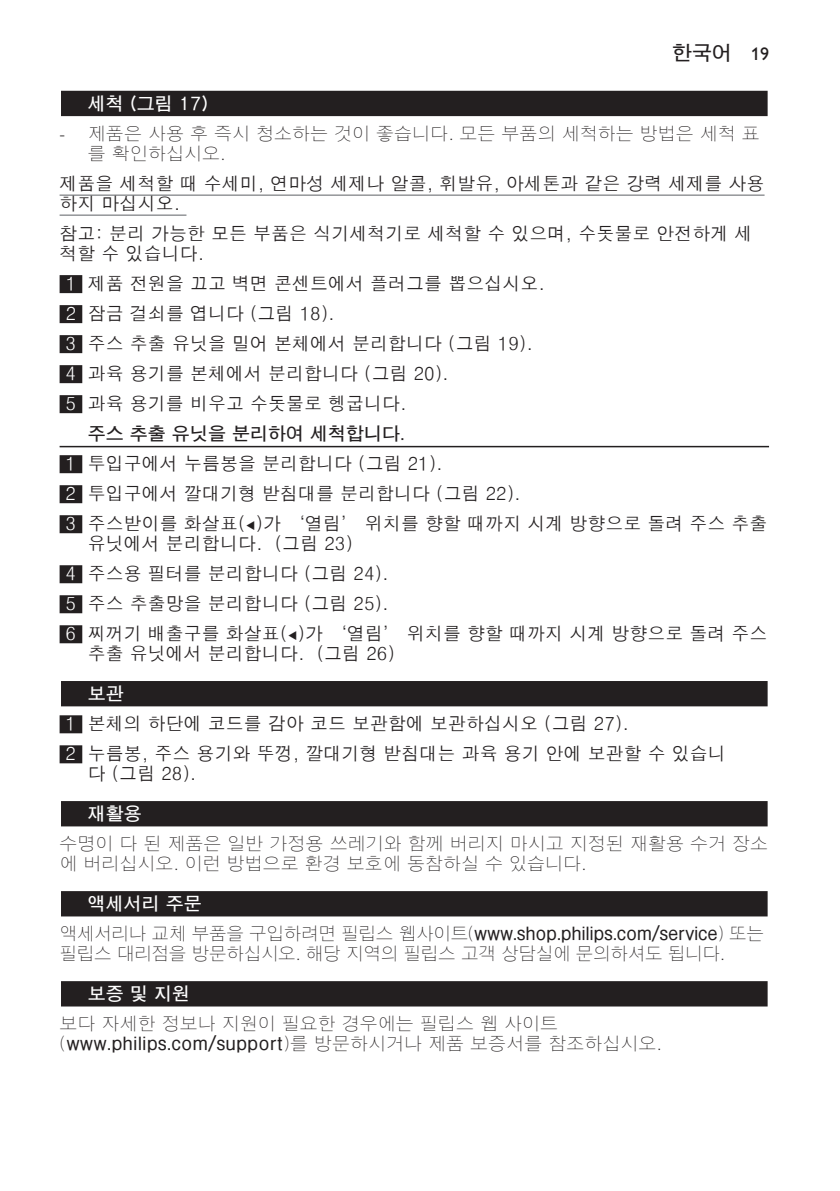
<style>
.page{position:relative;width:840px;height:1191px;background:#fff}
.page>*{position:absolute;margin:0;border:0;box-sizing:border-box;transform-origin:0 0}
.t1{font:700 20px "HY Go Thic";color:#231f20}
.t2{font:500 18px/30px "HY Go Thic";color:#231f20}
.t3{font:300 18px/20px "HY Go Thic";color:#231f20}
.t4{font:700 18px/30px "HY Go Thic";letter-spacing:-.02em;color:#231f20}
.t5{font:300 18px "HY Go Thic";letter-spacing:-.02em;color:#231f20}
.t6{font:700 18px "HY Go Thic";color:#231f20}
.t7{font:700 18px "HY Go Thic";color:#fff}
.s1{font-family:"Gill Sans Alt One WGL";font-weight:400;font-size:18px}
.s2{font-family:"Gill Sans Alt One WGL Light";font-weight:400}
.s3{color:#fff}
.s4{font-family:"Philips Ll Font Plain";font-weight:400}
.s5{font-weight:700;color:#fff}
.s6{font-weight:300}
.s7{font-weight:700}
</style>
<div class="page">
<div style="left:60px;top:90px;width:708px;height:28px;background:#e4e3e3"></div>
<div style="left:61px;top:91px;width:706px;height:25px;background:#231f20"></div>
<hr style="left:60px;top:194px;width:704px;height:2px;background:#939598">
<hr style="left:60px;top:214px;width:126px;height:2px;background:#939598">
<div style="left:60px;top:275px;width:22px;height:18px;background:#231f20"></div>
<div style="left:60px;top:305px;width:22px;height:18px;background:#231f20"></div>
<div style="left:60px;top:335px;width:22px;height:18px;background:#231f20"></div>
<div style="left:60px;top:365px;width:22px;height:18px;background:#231f20"></div>
<div style="left:60px;top:395px;width:22px;height:18px;background:#231f20"></div>
<hr style="left:60px;top:446px;width:708px;height:1px;background:#231f20">
<div style="left:60px;top:455px;width:22px;height:18px;background:#231f20"></div>
<div style="left:60px;top:485px;width:22px;height:18px;background:#231f20"></div>
<div style="left:60px;top:515px;width:22px;height:18px;background:#231f20"></div>
<div style="left:60px;top:565px;width:22px;height:18px;background:#231f20"></div>
<div style="left:60px;top:595px;width:22px;height:18px;background:#231f20"></div>
<div style="left:60px;top:625px;width:22px;height:18px;background:#231f20"></div>
<div style="left:60px;top:680px;width:708px;height:28px;background:#aba9aa"></div>
<div style="left:61px;top:681px;width:706px;height:25px;background:#231f20"></div>
<div style="left:60px;top:715px;width:22px;height:18px;background:#231f20"></div>
<div style="left:60px;top:745px;width:22px;height:18px;background:#231f20"></div>
<div style="left:60px;top:800px;width:708px;height:28px;background:#9f9d9d"></div>
<div style="left:61px;top:801px;width:706px;height:25px;background:#231f20"></div>
<div style="left:60px;top:890px;width:708px;height:28px;background:#969495"></div>
<div style="left:61px;top:891px;width:706px;height:25px;background:#231f20"></div>
<div style="left:60px;top:980px;width:708px;height:28px;background:#8d8b8c"></div>
<div style="left:61px;top:981px;width:706px;height:25px;background:#231f20"></div>
<p class="t1" style="left:671px;top:43px;width:98px">한국어 <span class="s1">19</span></p>
<p class="t7" style="left:88px;top:95px;width:121px">세척 (그림 17)</p>
<p class="t3" style="left:88px;top:124px;width:673px;text-indent:-28px"><span class="s2">-</span> 제품은 사용 후 즉시 청소하는 것이 좋습니다. 모든 부품의 세척하는 방법은 세척 표 를 확인하십시오.</p>
<p class="t2" style="left:60px;top:174px;width:706px;line-height:20px">제품을 세척할 때 수세미, 연마성 세제나 알콜, 휘발유, 아세톤과 같은 강력 세제를 사용 하지 마십시오.</p>
<p class="t2" style="left:60px;top:224px;width:694px;line-height:20px">참고: 분리 가능한 모든 부품은 식기세척기로 세척할 수 있으며, 수돗물로 안전하게 세 척할 수 있습니다.</p>
<p class="t2" style="left:66px;top:269px;width:480px"><span class="s3">1</span> 제품 전원을 끄고 벽면 콘센트에서 플러그를 뽑으십시오.</p>
<p class="t2" style="left:66px;top:299px;width:270px"><span class="s3">2</span> 잠금 걸쇠를 엽니다 (그림 18).</p>
<p class="t2" style="left:66px;top:329px;width:468px"><span class="s3">3</span> 주스 추출 유닛을 밀어 본체에서 분리합니다 (그림 19).</p>
<p class="t2" style="left:66px;top:359px;width:384px"><span class="s3">4</span> 과육 용기를 본체에서 분리합니다 (그림 20).</p>
<p class="t2" style="left:66px;top:389px;width:342px"><span class="s3">5</span> 과육 용기를 비우고 수돗물로 헹굽니다.</p>
<p class="t6" style="left:88px;top:425px;width:318px">주스 추출 유닛을 분리하여 세척합니다.</p>
<p class="t2" style="left:66px;top:449px;width:378px"><span class="s3">1</span> 투입구에서 누름봉을 분리합니다 (그림 21).</p>
<p class="t2" style="left:66px;top:479px;width:456px"><span class="s3">2</span> 투입구에서 깔대기형 받침대를 분리합니다 (그림 22).</p>
<p class="t2" style="left:66px;top:509px;width:703px"><span class="s3">3</span> 주스받이를 화살표(<span class="s4">Á</span>)가 ‘열림’ 위치를 향할 때까지 시계 방향으로 돌려 주스 추출</p>
<p class="t2" style="left:65px;top:529px;width:703px;text-indent:22px">유닛에서 분리합니다. (그림 23)<br><span class="s3">4</span> 주스용 필터를 분리합니다 (그림 24).<br><span class="s3">5</span> 주스 추출망을 분리합니다 (그림 25).<br><span class="s3">6</span> 찌꺼기 배출구를 화살표(<span class="s4">Á</span>)가 ‘열림’ 위치를 향할 때까지 시계 방향으로 돌려 주스</p>
<p class="t2" style="left:88px;top:639px;width:308px">추출 유닛에서 분리합니다. (그림 26)</p>
<p class="t2" style="left:65px;top:679px;width:661px;text-indent:22px"><span class="s5">보관<br></span><span class="s3">1</span> 본체의 하단에 코드를 감아 코드 보관함에 보관하십시오 (그림 27).<br><span class="s3">2</span> 누름봉, 주스 용기와 뚜껑, 깔대기형 받침대는 과육 용기 안에 보관할 수 있습니</p>
<p class="t2" style="left:88px;top:759px;width:110px">다 (그림 28).</p>
<p class="t7" style="left:88px;top:805px;width:55px">재활용</p>
<p class="t3" style="left:59px;top:834px;width:709px">수명이 다 된 제품은 일반 가정용 쓰레기와 함께 버리지 마시고 지정된 재활용 수거 장소 에 버리십시오. 이런 방법으로 환경 보호에 동참하실 수 있습니다.</p>
<p class="t4" style="left:60px;top:889px;width:705px;text-indent:28px"><span class="s3">액세서리 주문<br></span><span class="s6">액세서리나 교체 부품을 구입하려면 필립스 웹사이트(</span>www.shop.philips.com/service<span class="s6">) 또는</span></p>
<p class="t5" style="left:60px;top:945px;width:666px">필립스 대리점을 방문하십시오. 해당 지역의 필립스 고객 상담실에 문의하셔도 됩니다.</p>
<p class="t7" style="left:88px;top:985px;width:103px">보증 및 지원</p>
<p class="t3" style="left:60px;top:1014px;width:603px">보다 자세한 정보나 지원이 필요한 경우에는 필립스 웹 사이트 (<span class="s7">www.philips.com/support</span>)를 방문하시거나 제품 보증서를 참조하십시오.</p>
</div>
